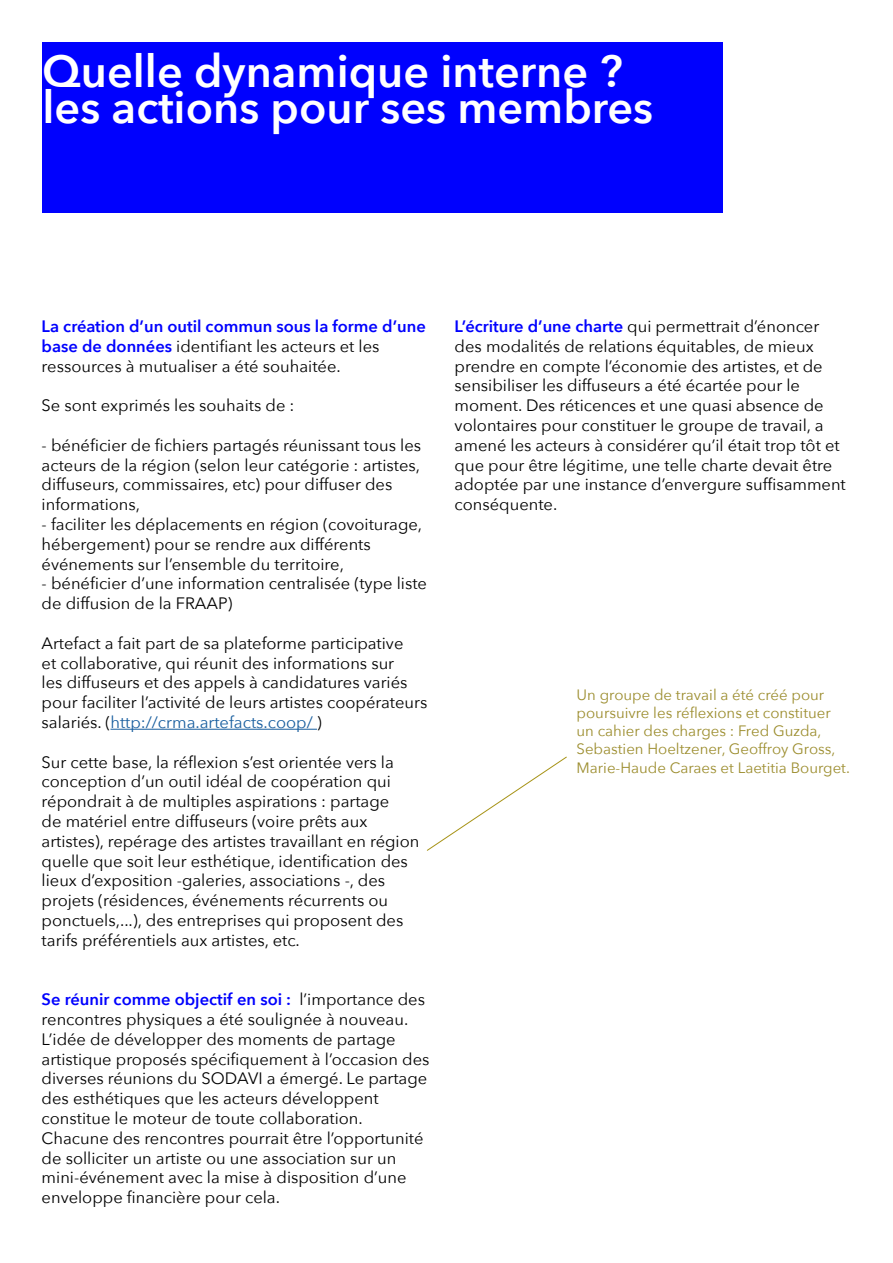
<style>
.page{position:relative;width:893px;height:1263px;background:#fff}
.page>*{position:absolute;margin:0;border:0;box-sizing:border-box;transform-origin:0 0}
.t1{font:600 45px "Avenir Next";color:#fff}
.t2{font:16.5px/19.8px "Avenir Next";color:#000}
.t3{font:15px/18px "Avenir Next";color:#9c8d2e}
.s1{font-weight:600;color:#0001fe}
.s2{color:#175d9e}
</style>
<div class="page">
<hr style="left:110px;top:729px;width:207px;height:1px;background:#175d9e">
<div style="left:43px;top:42px;width:680px;height:170px;background:#0001fe"></div>
<svg style="left:426px;top:756px;width:141px;height:95px"></svg>
<p class="t1" style="left:43px;top:44px;width:582px">Quelle dynamique interne ?</p>
<p class="t1" style="left:43px;top:80px;width:612px">les actions pour ses membres</p>
<p class="t2" style="left:42px;top:316px;width:386px"><span class="s1">La création d’un outil commun sous la forme d’une base de données</span> identifiant les acteurs et les ressources à mutualiser a été souhaitée.</p>
<p class="t2" style="left:42px;top:395px;width:254px">Se sont exprimés les souhaits de :</p>
<p class="t2" style="left:42px;top:435px;width:381px">- bénéficier de fichiers partagés réunissant tous les acteurs de la région (selon leur catégorie : artistes, diffuseurs, commissaires, etc) pour diffuser des informations,</p>
<p class="t2" style="left:42px;top:514px;width:382px">- faciliter les déplacements en région (covoiturage, hébergement) pour se rendre aux différents événements sur l’ensemble du territoire,</p>
<p class="t2" style="left:42px;top:574px;width:387px">- bénéficier d’une information centralisée (type liste de diffusion de la FRAAP)</p>
<p class="t2" style="left:42px;top:633px;width:387px">Artefact a fait part de sa plateforme participative<br>et collaborative, qui réunit des informations sur<br>les diffuseurs et des appels à candidatures variés pour faciliter l’activité de leurs artistes coopérateurs salariés. (<span class="s2">http://crma.artefacts.coop/</span> )</p>
<p class="t2" style="left:42px;top:752px;width:379px">Sur cette base, la réflexion s’est orientée vers la conception d’un outil idéal de coopération qui répondrait à de multiples aspirations : partage<br>de matériel entre diffuseurs (voire prêts aux artistes), repérage des artistes travaillant en région quelle que soit leur esthétique, identification des lieux d’exposition -galeries, associations -, des projets (résidences, événements récurrents ou ponctuels,...), des entreprises qui proposent des tarifs préférentiels aux artistes, etc.</p>
<p class="t2" style="left:42px;top:989px;width:389px"><span class="s1">Se réunir comme objectif en soi :</span> l’importance des rencontres physiques a été soulignée à nouveau.<br>L’idée de développer des moments de partage artistique proposés spécifiquement à l’occasion des diverses réunions du SODAVI a émergé. Le partage des esthétiques que les acteurs développent constitue le moteur de toute collaboration.<br>Chacune des rencontres pourrait être l’opportunité de solliciter un artiste ou une association sur un mini-événement avec la mise à disposition d’une enveloppe financière pour cela.</p>
<p class="t2" style="left:455px;top:316px;width:393px"><span class="s1">L’écriture d’une charte</span> qui permettrait d’énoncer des modalités de relations équitables, de mieux prendre en compte l’économie des artistes, et de sensibiliser les diffuseurs a été écartée pour le moment. Des réticences et une quasi absence de volontaires pour constituer le groupe de travail, a amené les acteurs à considérer qu’il était trop tôt et que pour être légitime, une telle charte devait être adoptée par une instance d’envergure suffisamment conséquente.</p>
<p class="t3" style="left:577px;top:685px;width:260px">Un groupe de travail a été créé pour poursuivre les réflexions et constituer un cahier des charges : Fred Guzda, Sebastien Hoeltzener, Geoffroy Gross,</p>
<p class="t3" style="left:577px;top:759px;width:275px">Marie-Haude Caraes et Laetitia Bourget.</p>
</div>
